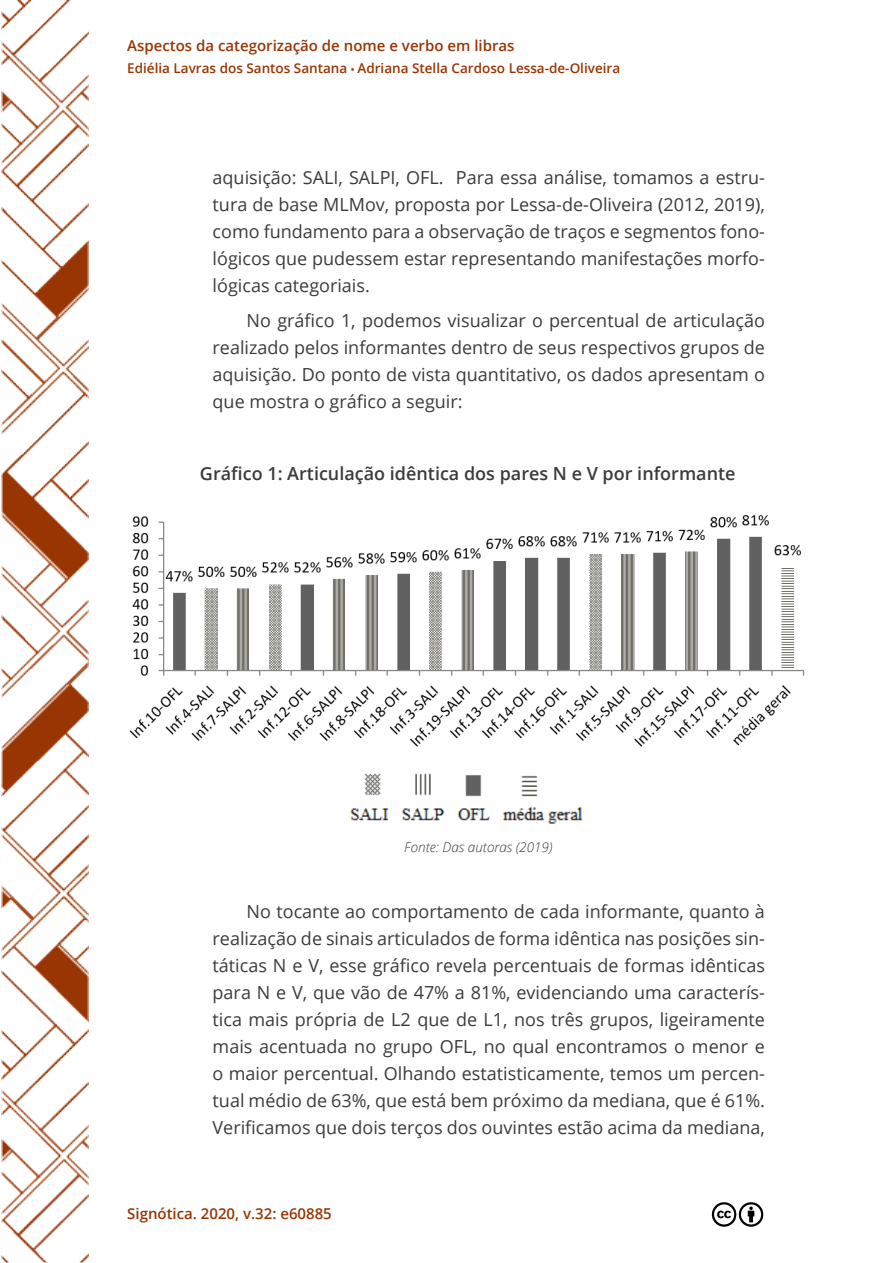
<style>
.page{position:relative;width:893px;height:1263px;background:#fff}
.page>*{position:absolute;margin:0;border:0;box-sizing:border-box;transform-origin:0 0}
.t1{font:18px/27px "Open Sans";color:#3c3b3b;text-align:justify}
.t2{font:600 18px "Open Sans";color:#3c3b3b}
.t3{font:600 15px "Open Sans";color:#983503}
.t4{font:600 13.5px "Open Sans";color:#983503}
.t5{font:italic 300 13.5px "Open Sans";color:#3c3b3b}
.s1{font-family:"Myriad Pro";font-weight:400;color:#9d3f10}
</style>
<div class="page">
<img style="left:1px;top:0;width:87px;height:1263px">
<svg style="left:711px;top:1202px;width:53px;height:25px"></svg>
<img style="left:129px;top:515px;width:676px;height:308px">
<p class="t3" style="left:127px;top:35px;width:389px">Aspectos da categorização de nome e verbo em libras</p>
<p class="t4" style="left:127px;top:58px;width:494px">Ediélia Lavras dos Santos Santana <span class="s1">•</span> Adriana Stella Cardoso Lessa-de-Oliveira</p>
<p class="t1" style="left:213px;top:163px;width:554px">aquisição: SALI, SALPI, OFL. Para essa análise, tomamos a estru&shy;tura de base MLMov, proposta por Lessa-de-Oliveira (2012, 2019), como fundamento para a observação de traços e segmentos fono&shy;lógicos que pudessem estar representando manifestações morfo&shy;lógicas categoriais.</p>
<p class="t1" style="left:213px;top:307px;width:554px;text-indent:34px">No gráfico 1, podemos visualizar o percentual de articulação realizado pelos informantes dentro de seus respectivos grupos de aquisição. Do ponto de vista quantitativo, os dados apresentam o que mostra o gráfico a seguir:</p>
<p class="t2" style="left:200px;top:461px;width:537px">Gráfico 1: Articulação idêntica dos pares N e V por informante</p>
<p class="t5" style="left:404px;top:837px;width:150px">Fonte: Das autoras (2019)</p>
<p class="t1" style="left:213px;top:897px;width:554px;text-indent:34px">No tocante ao comportamento de cada informante, quanto à realização de sinais articulados de forma idêntica nas posições sin&shy;táticas N e V, esse gráfico revela percentuais de formas idênticas para N e V, que vão de 47% a 81%, evidenciando uma caracterís&shy;tica mais própria de L2 que de L1, nos três grupos, ligeiramente mais acentuada no grupo OFL, no qual encontramos o menor e o maior percentual. Olhando estatisticamente, temos um percen&shy;tual médio de 63%, que está bem próximo da mediana, que é 61%.<br>Verificamos que dois terços dos ouvintes estão acima da mediana,</p>
<p class="t3" style="left:127px;top:1203px;width:206px">Signótica. 2020, v.32: e60885</p>
</div>
